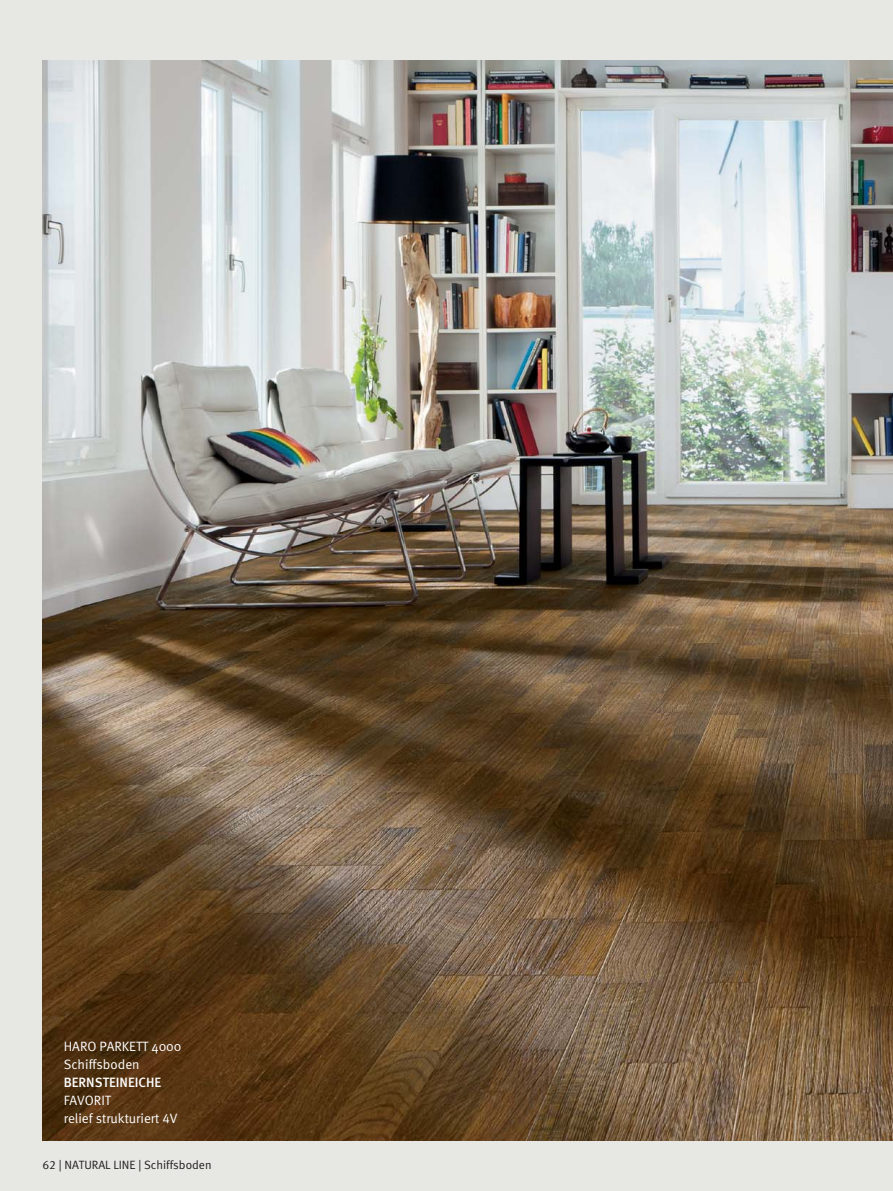
<style>
.page{position:relative;width:893px;height:1191px;background:#fff}
.page>*{position:absolute;margin:0;border:0;box-sizing:border-box;transform-origin:0 0}
.t1{font:13.5px/18px "Meta Normal";color:#fff}
.t2{font:500 13.5px "Meta";color:#fff}
.t3{font:12px "Meta Normal LF";color:#231f20}
.s1{font-family:"Meta Normal LF"}
</style>
<div class="page">
<div style="left:0;top:0;width:893px;height:1190px;background:#e7e7e4"></div>
<img style="left:43px;top:61px;width:850px;height:1080px">
<p class="t1" style="left:64px;top:1038px;width:119px">HARO PARKETT 4000<br>Schiffsboden</p>
<p class="t2" style="left:64px;top:1077px;width:99px">BERNSTEINEICHE</p>
<p class="t1" style="left:64px;top:1092px;width:115px">FAVORIT<br>relief strukturiert <span class="s1">4</span>V</p>
<p class="t3" style="left:43px;top:1160px;width:171px">62 | NATURAL LINE | Schiffsboden</p>
</div>
